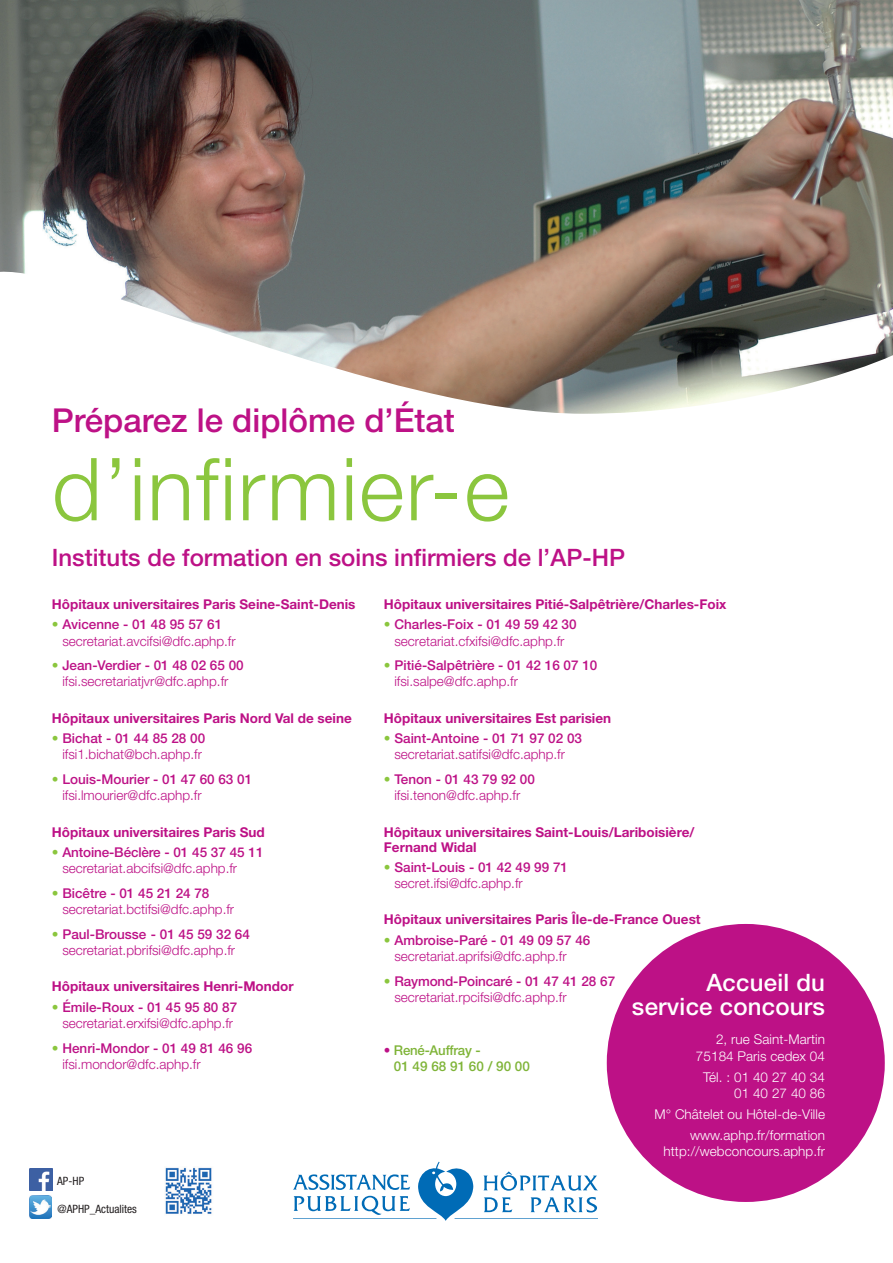
<style>
.page{position:relative;width:893px;height:1263px;background:#fff}
.page>*{position:absolute;margin:0;border:0;box-sizing:border-box;transform-origin:0 0}
.t1{font:300 87px "Helvetica Neue LT Std";letter-spacing:.02em;color:#8bc63e}
.t2{font:500 33px "Helvetica Neue LT Std";color:#bd1186}
.t3{font:500 24px "Helvetica Neue LT Std";color:#bd1186}
.t4{font:500 24px/24px "Helvetica Neue LT Std";letter-spacing:.01em;color:#fff;text-align:right}
.t5{font:300 13.5px/16.2px "Helvetica Neue LT Std";color:#bd1186}
.t6{font:700 13.5px/15px "Helvetica Neue LT Std";color:#bd1186}
.t7{font:300 13.5px/16.5px "Helvetica Neue LT Std";letter-spacing:.005em;color:#fff;text-align:right}
.t8{font:500 13.5px/16.2px "Helvetica Neue LT Std";color:#bd1186}
.t9{font:500 13.5px/16.2px "Helvetica Neue LT Std";letter-spacing:-.015em;color:#7fb438}
.t10{font:condensed 11.55px "Helvetica Neue LT Std";color:#231f20}
.s1{font-weight:500;color:#8bc63e}
.s2{font-weight:500}
.s3{color:#8bc63e}
.s4{font-weight:300}
.s5{color:#bd1186}
</style>
<div class="page">
<div style="left:607px;top:924px;width:278px;height:278px;background:#bd1186;border-radius:50%"></div>
<svg style="left:293px;top:1161px;width:305px;height:60px"></svg>
<img style="left:165px;top:1167px;width:47px;height:47px">
<img style="left:29px;top:1196px;width:23px;height:22px">
<img style="left:29px;top:1168px;width:23px;height:23px">
<img style="left:0;top:0;width:893px;height:414px">
<h2 class="t2" style="left:52px;top:401px;width:404px">Préparez le diplôme d’État</h2>
<h1 class="t1" style="left:52px;top:436px;width:459px">d’infirmier-e</h1>
<h3 class="t3" style="left:52px;top:543px;width:572px">Instituts de formation en soins infirmiers de l’ap-hp</h3>
<p class="t6" style="left:52px;top:596px;width:305px">Hôpitaux universitaires Paris Seine-Saint-Denis</p>
<p class="t5" style="left:62px;top:616px;width:175px;text-indent:-11px"><span class="s1">•</span> <span class="s2">Avicenne - 01 48 95 57 61 </span>secretariat.avcifsi@dfc.aphp.fr</p>
<p class="t5" style="left:52px;top:657px;width:193px;text-align:center"><span class="s1">•</span> <span class="s2">Jean-Verdier - 01 48 02 65 00 </span>ifsi.secretariatjvr@dfc.aphp.fr</p>
<p class="t6" style="left:52px;top:710px;width:301px">Hôpitaux universitaires Paris Nord Val de seine</p>
<p class="t5" style="left:52px;top:730px;width:155px;text-align:center"><span class="s1">•</span> <span class="s2">Bichat - 01 44 85 28 00 </span>ifsi1.bichat@bch.aphp.fr</p>
<p class="t5" style="left:62px;top:771px;width:191px;text-indent:-11px"><span class="s1">•</span> <span class="s2">Louis-Mourier - 01 47 60 63 01 </span>ifsi.lmourier@dfc.aphp.fr</p>
<p class="t6" style="left:52px;top:824px;width:214px">Hôpitaux universitaires Paris Sud</p>
<p class="t5" style="left:62px;top:844px;width:203px;text-indent:-11px"><span class="s1">•</span> <span class="s2">Antoine-Béclère - 01 45 37 45 11 </span>secretariat.abcifsi@dfc.aphp.fr</p>
<p class="t5" style="left:62px;top:885px;width:173px;text-indent:-11px"><span class="s1">•</span> <span class="s2">Bicêtre - 01 45 21 24 78 </span>secretariat.bctifsi@dfc.aphp.fr</p>
<p class="t5" style="left:52px;top:926px;width:200px;text-align:center"><span class="s1">•</span> <span class="s2">Paul-Brousse - 01 45 59 32 64 </span>secretariat.pbrifsi@dfc.aphp.fr</p>
<p class="t6" style="left:52px;top:979px;width:243px">Hôpitaux universitaires Henri-Mondor</p>
<p class="t5" style="left:52px;top:998px;width:187px;text-align:center"><span class="s1">•</span> <span class="s2">Émile-Roux - 01 45 95 80 87 </span>secretariat.erxifsi@dfc.aphp.fr</p>
<p class="t8" style="left:62px;top:1039px;width:191px;text-indent:-11px"><span class="s3">•</span> Henri-Mondor - 01 49 81 46 96 <span class="s4">ifsi.mondor@dfc.aphp.fr</span></p>
<p class="t6" style="left:384px;top:596px;width:344px">Hôpitaux universitaires Pitié-Salpêtrière/Charles-Foix</p>
<p class="t5" style="left:384px;top:616px;width:194px;text-align:center"><span class="s1">•</span> <span class="s2">Charles-Foix - 01 49 59 42 30 </span>secretariat.cfxifsi@dfc.aphp.fr</p>
<p class="t8" style="left:394px;top:657px;width:204px;text-indent:-11px"><span class="s3">•</span> Pitié-Salpêtrière - 01 42 16 07 10 <span class="s4">ifsi.salpe@dfc.aphp.fr</span></p>
<p class="t6" style="left:384px;top:710px;width:229px">Hôpitaux universitaires Est parisien</p>
<p class="t5" style="left:384px;top:730px;width:200px;text-align:center"><span class="s1">•</span> <span class="s2">Saint-Antoine - 01 71 97 02 03 </span>secretariat.satifsi@dfc.aphp.fr</p>
<p class="t5" style="left:384px;top:771px;width:152px;text-align:center"><span class="s1">•</span> <span class="s2">Tenon - 01 43 79 92 00 </span>ifsi.tenon@dfc.aphp.fr</p>
<p class="t6" style="left:384px;top:824px;width:312px">Hôpitaux universitaires Saint-Louis/Lariboisière/<br>Fernand Widal</p>
<p class="t5" style="left:394px;top:859px;width:175px;text-indent:-11px"><span class="s1">•</span> <span class="s2">Saint-Louis - 01 42 49 99 71 </span>secret.ifsi@dfc.aphp.fr</p>
<p class="t6" style="left:384px;top:912px;width:318px">Hôpitaux universitaires Paris Île-de-France Ouest</p>
<p class="t5" style="left:394px;top:932px;width:197px;text-indent:-11px"><span class="s1">•</span> <span class="s2">Ambroise-Paré - 01 49 09 57 46 </span>secretariat.aprifsi@dfc.aphp.fr</p>
<p class="t5" style="left:394px;top:973px;width:222px;text-indent:-11px"><span class="s1">•</span> <span class="s2">Raymond-Poincaré - 01 47 41 28 67 </span>secretariat.rpcifsi@dfc.aphp.fr</p>
<h3 class="t4" style="left:632px;top:970px;width:195px">Accueil du service concours</h3>
<p class="t7" style="left:696px;top:1031px;width:131px">2, rue Saint-Martin<br>75184 Paris cedex 04</p>
<p class="t7" style="left:703px;top:1068px;width:123px">Tél. : 01 40 27 40 34<br>01 40 27 40 86</p>
<p class="t7" style="left:654px;top:1103px;width:172px;line-height:20.7px">M° Châtelet ou Hôtel-de-Ville www.aphp.fr/formation</p>
<p class="t7" style="left:664px;top:1143px;width:163px">http://webconcours.aphp.fr</p>
<p class="t9" style="left:394px;top:1042px;width:138px;text-indent:-10px"><span class="s5">•</span> René-Auffray -<br>01 49 68 91 60 / 90 00</p>
<p class="t10" style="left:57px;top:1174px;width:28px">AP-HP</p>
<p class="t10" style="left:58px;top:1202px;width:81px">@APHP_Actualites</p>
</div>
